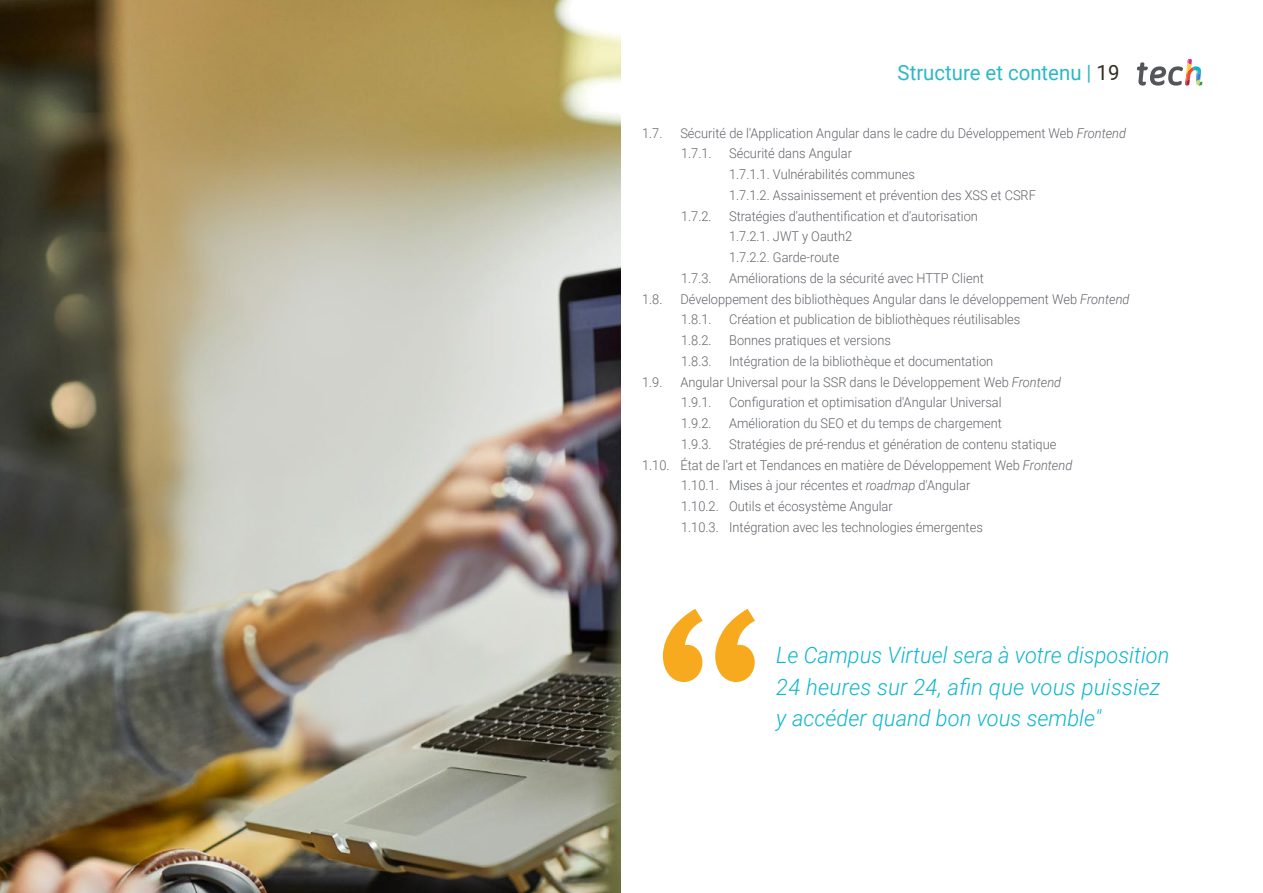
<style>
.page{position:relative;width:1263px;height:893px;background:#fff}
.page>*{position:absolute;margin:0;border:0;box-sizing:border-box;transform-origin:0 0}
.t1{font:italic 300 22.5px/31.5px "Roboto";color:#0fb6cf}
.t2{font:21px "Roboto";color:#2db8c5}
.t3{font:300 13.5px/20.7px "Roboto";color:#61646a;scale:.95 1}
.s1{color:#312e20}
.s2{font-style:italic}
</style>
<div class="page">
<img style="left:0;top:0;width:621px;height:893px">
<svg style="left:663px;top:609px;width:92px;height:73px"></svg>
<svg style="left:1137px;top:59px;width:65px;height:27px"></svg>
<h2 class="t2" style="left:898px;top:57px;width:223px">Structure et contenu | <span class="s1">19</span></h2>
<p class="t3" style="left:642px;top:122px;width:23px">1.7.</p>
<p class="t3" style="left:680px;top:122px;width:471px">Sécurité de l'Application Angular dans le cadre du Développement Web <span class="s2">Frontend<br></span>1.7.1.</p>
<p class="t3" style="left:729px;top:143px;width:324px">Sécurité dans Angular<br>1.7.1.1. Vulnérabilités communes<br>1.7.1.2. Assainissement et prévention des XSS et CSRF</p>
<p class="t3" style="left:681px;top:205px;width:34px">1.7.2.</p>
<p class="t3" style="left:729px;top:205px;width:263px">Stratégies d'authentification et d'autorisation<br>1.7.2.1. JWT y Oauth2<br>1.7.2.2. Garde-route</p>
<p class="t3" style="left:681px;top:267px;width:34px">1.7.3.</p>
<p class="t3" style="left:729px;top:267px;width:270px">Améliorations de la sécurité avec HTTP Client</p>
<p class="t3" style="left:642px;top:288px;width:23px">1.8.</p>
<p class="t3" style="left:680px;top:288px;width:474px">Développement des bibliothèques Angular dans le développement Web <span class="s2">Frontend<br></span>1.8.1.</p>
<p class="t3" style="left:729px;top:309px;width:308px">Création et publication de bibliothèques réutilisables</p>
<p class="t3" style="left:681px;top:330px;width:34px">1.8.2.</p>
<p class="t3" style="left:729px;top:330px;width:172px">Bonnes pratiques et versions</p>
<p class="t3" style="left:681px;top:350px;width:34px">1.8.3.</p>
<p class="t3" style="left:729px;top:350px;width:280px">Intégration de la bibliothèque et documentation</p>
<p class="t3" style="left:642px;top:371px;width:23px">1.9.</p>
<p class="t3" style="left:680px;top:371px;width:402px">Angular Universal pour la SSR dans le Développement Web <span class="s2">Frontend<br></span>1.9.1.</p>
<p class="t3" style="left:729px;top:392px;width:288px">Configuration et optimisation d'Angular Universal</p>
<p class="t3" style="left:681px;top:413px;width:34px">1.9.2.</p>
<p class="t3" style="left:729px;top:413px;width:289px">Amélioration du SEO et du temps de chargement</p>
<p class="t3" style="left:681px;top:433px;width:34px">1.9.3.</p>
<p class="t3" style="left:729px;top:433px;width:346px">Stratégies de pré-rendus et génération de contenu statique</p>
<p class="t3" style="left:642px;top:454px;width:454px">1.10. État de l'art et Tendances en matière de Développement Web <span class="s2">Frontend</span></p>
<p class="t3" style="left:681px;top:475px;width:306px">1.10.1. Mises à jour récentes et <span class="s2">roadmap</span> d'Angular</p>
<p class="t3" style="left:681px;top:496px;width:224px">1.10.2. Outils et écosystème Angular</p>
<p class="t3" style="left:681px;top:516px;width:319px">1.10.3. Intégration avec les technologies émergentes</p>
<h1 class="t1" style="left:776px;top:639px;width:395px">Le Campus Virtuel sera à votre disposition<br>24 heures sur 24, afin que vous puissiez y accéder quand bon vous semble"</h1>
</div>
